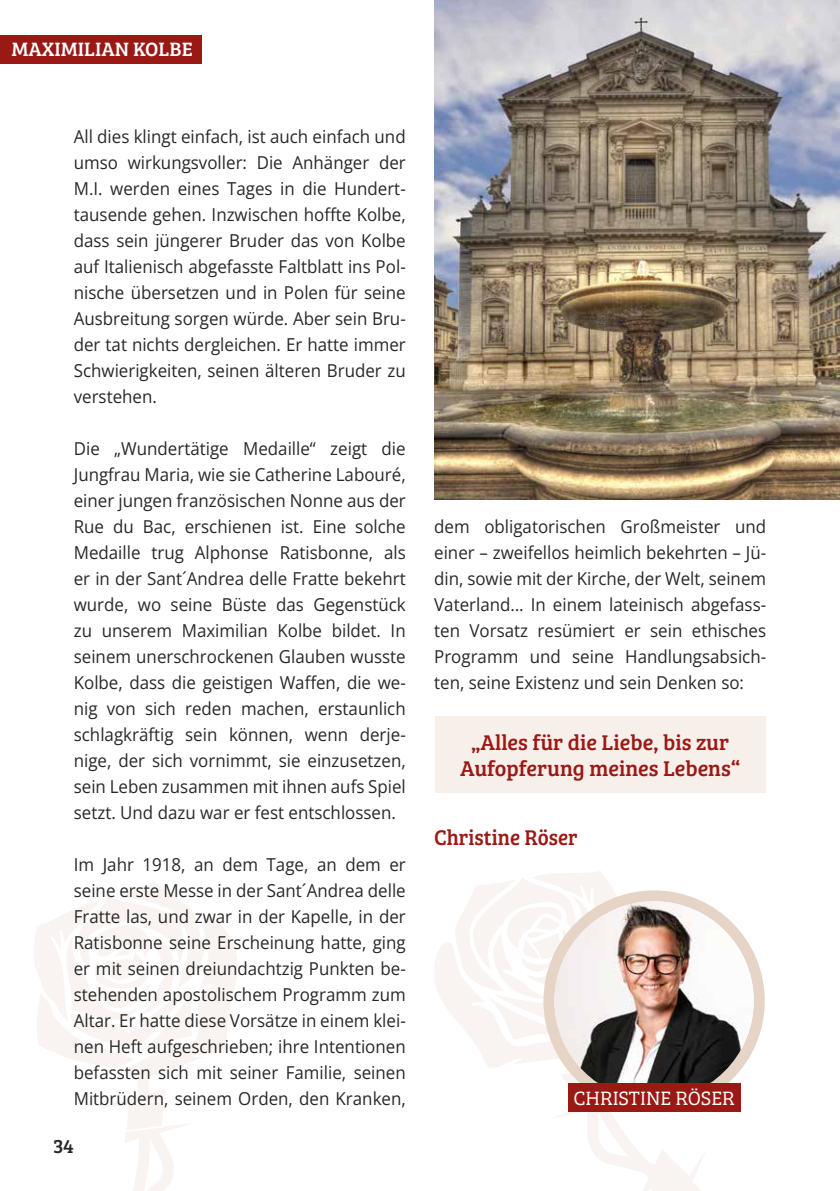
<style>
.page{position:relative;width:840px;height:1191px;background:#fff}
.page>*{position:absolute;margin:0;border:0;box-sizing:border-box;transform-origin:0 0}
.t1{font:22px/26.4px "Bree Serif";color:#9a1915;text-align:center}
.t2{font:22px "Bree Serif";color:#9a1915;scale:.95 1}
.t3{font:20px "Bree Serif";color:#fff}
.t4{font:20px "Bree Serif Lt";color:#fff}
.t5{font:20px "Bree Serif";color:#282827}
.t6{font:17.8px/26px "Open Sans";color:#282827;text-align:justify;scale:.95 1}
</style>
<div class="page">
<svg style="left:34px;top:882px;width:203px;height:182px;fill:#f9f4f1"></svg>
<svg style="left:97px;top:1064px;width:95px;height:127px"></svg>
<img style="left:434px;top:0;width:405px;height:499px">
<div style="left:434px;top:716px;width:331px;height:77px;background:#f6efea"></div>
<svg style="left:434px;top:871px;width:182px;height:196px;fill:#f9f4f1"></svg>
<svg style="left:549px;top:1040px;width:209px;height:151px"></svg>
<div style="left:543px;top:890px;width:221px;height:221px;background:#e6d4c7;border-radius:50%"></div>
<img style="left:554px;top:901px;width:199px;height:199px;border-radius:100px">
<div style="left:567px;top:1083px;width:173px;height:28px;background:#9a1915"></div>
<div style="left:0;top:35px;width:201px;height:28px;background:#9a1915"></div>
<p class="t3" style="left:11px;top:34px;width:183px">MAXIMILIAN KOLBE</p>
<p class="t6" style="left:74px;top:123px;width:351px">All dies klingt einfach, ist auch einfach und umso wirkungsvoller: Die Anhänger der M.I. werden eines Tages in die Hundert&shy;tausende gehen. Inzwischen hoffte Kolbe, dass sein jüngerer Bruder das von Kolbe auf Italienisch abgefasste Faltblatt ins Pol&shy;nische übersetzen und in Polen für seine Ausbreitung sorgen würde. Aber sein Bru&shy;der tat nichts dergleichen. Er hatte immer Schwierigkeiten, seinen älteren Bruder zu verstehen.</p>
<p class="t6" style="left:74px;top:435px;width:351px">Die „Wundertätige Medaille“ zeigt die Jungfrau Maria, wie sie Catherine Labouré, einer jungen französischen Nonne aus der Rue du Bac, erschienen ist. Eine solche Medaille trug Alphonse Ratisbonne, als er in der Sant´Andrea delle Fratte bekehrt wurde, wo seine Büste das Gegenstück zu unserem Maximilian Kolbe bildet. In seinem unerschrockenen Glauben wusste Kolbe, dass die geistigen Waffen, die we&shy;nig von sich reden machen, erstaunlich schlagkräftig sein können, wenn derje&shy;nige, der sich vornimmt, sie einzusetzen, sein Leben zusammen mit ihnen aufs Spiel setzt. Und dazu war er fest entschlossen.</p>
<p class="t6" style="left:74px;top:851px;width:351px">Im Jahr 1918, an dem Tage, an dem er seine erste Messe in der Sant´Andrea delle Fratte las, und zwar in der Kapelle, in der Ratisbonne seine Erscheinung hatte, ging er mit seinen dreiundachtzig Punkten be&shy;stehenden apostolischem Programm zum Altar. Er hatte diese Vorsätze in einem klei&shy;nen Heft aufgeschrieben; ihre Intentionen befassten sich mit seiner Familie, seinen Mitbrüdern, seinem Orden, den Kranken,</p>
<p class="t5" style="left:53px;top:1131px;width:22px">34</p>
<p class="t6" style="left:434px;top:513px;width:351px">dem obligatorischen Großmeister und einer – zweifellos heimlich bekehrten – Jü&shy;din, sowie mit der Kirche, der Welt, seinem Vaterland… In einem lateinisch abgefass&shy;ten Vorsatz resümiert er sein ethisches Programm und seine Handlungsabsich&shy;ten, seine Existenz und sein Denken so:</p>
<p class="t1" style="left:460px;top:727px;width:281px">„Alles für die Liebe, bis zur<br>Aufopferung meines Lebens“</p>
<p class="t2" style="left:434px;top:821px;width:153px">Christine Röser</p>
<p class="t4" style="left:573px;top:1083px;width:163px">CHRISTINE RÖSER</p>
</div>
